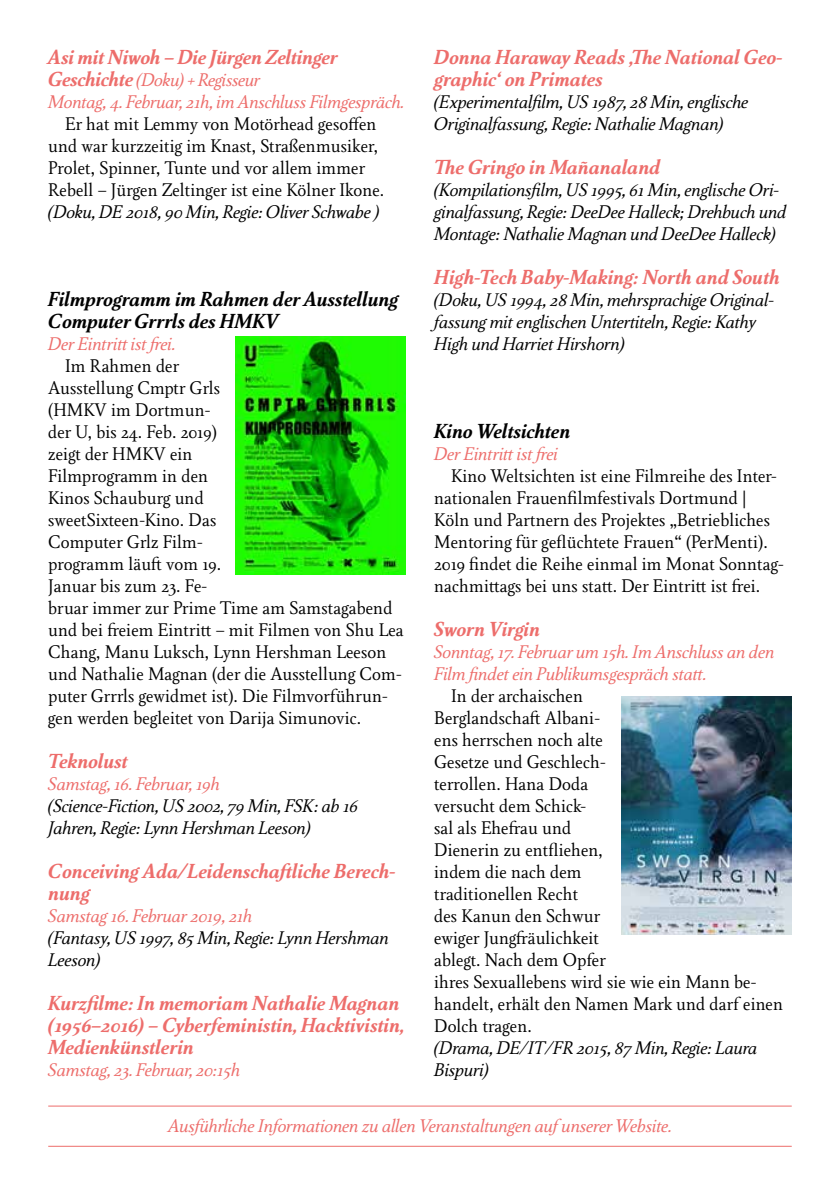
<style>
.page{position:relative;width:840px;height:1191px;background:#fff}
.page>*{position:absolute;margin:0;border:0;box-sizing:border-box;transform-origin:0 0}
.t1{font:italic 700 20px/22px "Girando Pro";color:#ed6d6b}
.t2{font:italic 700 20px/22px "Girando Pro";color:#000}
.t3{font:18px/22px "Girando Pro";color:#000}
.t4{font:italic 18px/22px "Girando Pro";color:#000}
.t5{font:italic 18px/22px "Girando Pro";color:#ed6d6b}
.s1{font-weight:700;font-size:20px}
</style>
<div class="page">
<hr style="left:48px;top:1105px;width:743px;height:1px;background:#ed6d6b">
<hr style="left:48px;top:1146px;width:743px;height:1px;background:#ed6d6b">
<img style="left:235px;top:337px;width:170px;height:238px">
<img style="left:621px;top:696px;width:170px;height:238px">
<p class="t1" style="left:48px;top:47px;width:290px">Asi mit Niwoh – Die Jürgen Zeltinger</p>
<p class="t5" style="left:48px;top:69px;width:357px"><span class="s1">Geschichte</span> (Doku) + Regisseur<br>Montag, 4. Februar, 21h, im Anschluss Filmgespräch.</p>
<p class="t3" style="left:48px;top:113px;width:337px;text-indent:17px">Er hat mit Lemmy von Motörhead gesoffen und war kurzzeitig im Knast, Straßenmusiker, Prolet, Spinner, Tunte und vor allem immer Rebell – Jürgen Zeltinger ist eine Kölner Ikone.</p>
<p class="t4" style="left:48px;top:201px;width:332px">(Doku, DE 2018, 90 Min, Regie: Oliver Schwabe )</p>
<p class="t2" style="left:48px;top:289px;width:351px">Filmprogramm im Rahmen der Ausstellung<br>Computer Grrrls des HMKV</p>
<p class="t5" style="left:48px;top:333px;width:128px">Der Eintritt ist frei.</p>
<p class="t3" style="left:48px;top:355px;width:357px;text-indent:17px">Im Rahmen der<br>Ausstellung Cmptr Grls<br>(HMKV im Dortmun-<br>der U, bis 24. Feb. 2019)<br>zeigt der HMKV ein<br>Filmprogramm in den<br>Kinos Schauburg und<br>sweetSixteen-Kino. Das<br>Computer Grlz Film-<br>programm läuft vom 19.<br>Januar bis zum 23. Fe-<br>bruar immer zur Prime Time am Samstagabend und bei freiem Eintritt – mit Filmen von Shu Lea<br>Chang, Manu Luksch, Lynn Hershman Leeson und Nathalie Magnan (der die Ausstellung Com&shy;puter Grrrls gewidmet ist). Die Filmvorführun&shy;gen werden begleitet von Darija Simunovic.</p>
<p class="t1" style="left:48px;top:751px;width:81px">Teknolust</p>
<p class="t5" style="left:48px;top:773px;width:173px">Samstag, 16. Februar, 19h</p>
<p class="t4" style="left:48px;top:795px;width:311px">(Science-Fiction, US 2002, 79 Min, FSK: ab 16<br>Jahren, Regie: Lynn Hershman Leeson)</p>
<p class="t1" style="left:48px;top:861px;width:348px">Conceiving Ada/Leidenschaftliche Berech&shy;nung</p>
<p class="t5" style="left:48px;top:905px;width:205px">Samstag 16. Februar 2019, 21h</p>
<p class="t4" style="left:48px;top:927px;width:342px">(Fantasy, US 1997, 85 Min, Regie: Lynn Hershman<br>Leeson)</p>
<p class="t1" style="left:48px;top:993px;width:357px">Kurzfilme: In memoriam Nathalie Magnan (1956–2016) – Cyberfeministin, Hacktivistin,<br>Medienkünstlerin</p>
<p class="t5" style="left:48px;top:1059px;width:193px">Samstag, 23. Februar, 20:15h</p>
<p class="t1" style="left:434px;top:47px;width:349px">Donna Haraway Reads ‚The National Geo&shy;graphic‘ on Primates</p>
<p class="t4" style="left:434px;top:91px;width:315px">(Experimentalfilm, US 1987, 28 Min, englische<br>Originalfassung, Regie: Nathalie Magnan)</p>
<p class="t1" style="left:434px;top:157px;width:227px">The Gringo in Mañanaland</p>
<p class="t4" style="left:434px;top:179px;width:353px">(Kompilationsfilm, US 1995, 61 Min, englische Ori&shy;ginalfassung, Regie: DeeDee Halleck; Drehbuch und<br>Montage: Nathalie Magnan und DeeDee Halleck)</p>
<p class="t1" style="left:434px;top:267px;width:347px">High-Tech Baby-Making: North and South</p>
<p class="t4" style="left:434px;top:289px;width:341px">(Doku, US 1994, 28 Min, mehrsprachige Original&shy;fassung mit englischen Untertiteln, Regie: Kathy<br>High und Harriet Hirshorn)</p>
<p class="t2" style="left:434px;top:421px;width:137px">Kino Weltsichten</p>
<p class="t5" style="left:434px;top:443px;width:125px">Der Eintritt ist frei</p>
<p class="t3" style="left:434px;top:465px;width:351px;text-indent:17px">Kino Weltsichten ist eine Filmreihe des Inter&shy;nationalen Frauenfilmfestivals Dortmund | Köln und Partnern des Projektes „Betriebliches Mentoring für geflüchtete Frauen“ (PerMenti).<br>2019 findet die Reihe einmal im Monat Sonntag&shy;nachmittags bei uns statt. Der Eintritt ist frei.</p>
<p class="t1" style="left:434px;top:619px;width:107px">Sworn Virgin</p>
<p class="t5" style="left:434px;top:641px;width:341px">Sonntag, 17. Februar um 15h. Im Anschluss an den<br>Film findet ein Publikumsgespräch statt.</p>
<p class="t3" style="left:434px;top:685px;width:350px;text-indent:17px">In der archaischen<br>Berglandschaft Albani-<br>ens herrschen noch alte<br>Gesetze und Geschlech-<br>terrollen. Hana Doda<br>versucht dem Schick-<br>sal als Ehefrau und<br>Dienerin zu entfliehen,<br>indem die nach dem<br>traditionellen Recht<br>des Kanun den Schwur<br>ewiger Jungfräulichkeit<br>ablegt. Nach dem Opfer<br>ihres Sexuallebens wird sie wie ein Mann be&shy;handelt, erhält den Namen Mark und darf einen<br>Dolch tragen.</p>
<p class="t4" style="left:434px;top:1037px;width:324px">(Drama, DE/IT/FR 2015, 87 Min, Regie: Laura<br>Bispuri)</p>
<p class="t5" style="left:168px;top:1115px;width:504px">Ausführliche Informationen zu allen Veranstaltungen auf unserer Website.</p>
</div>
